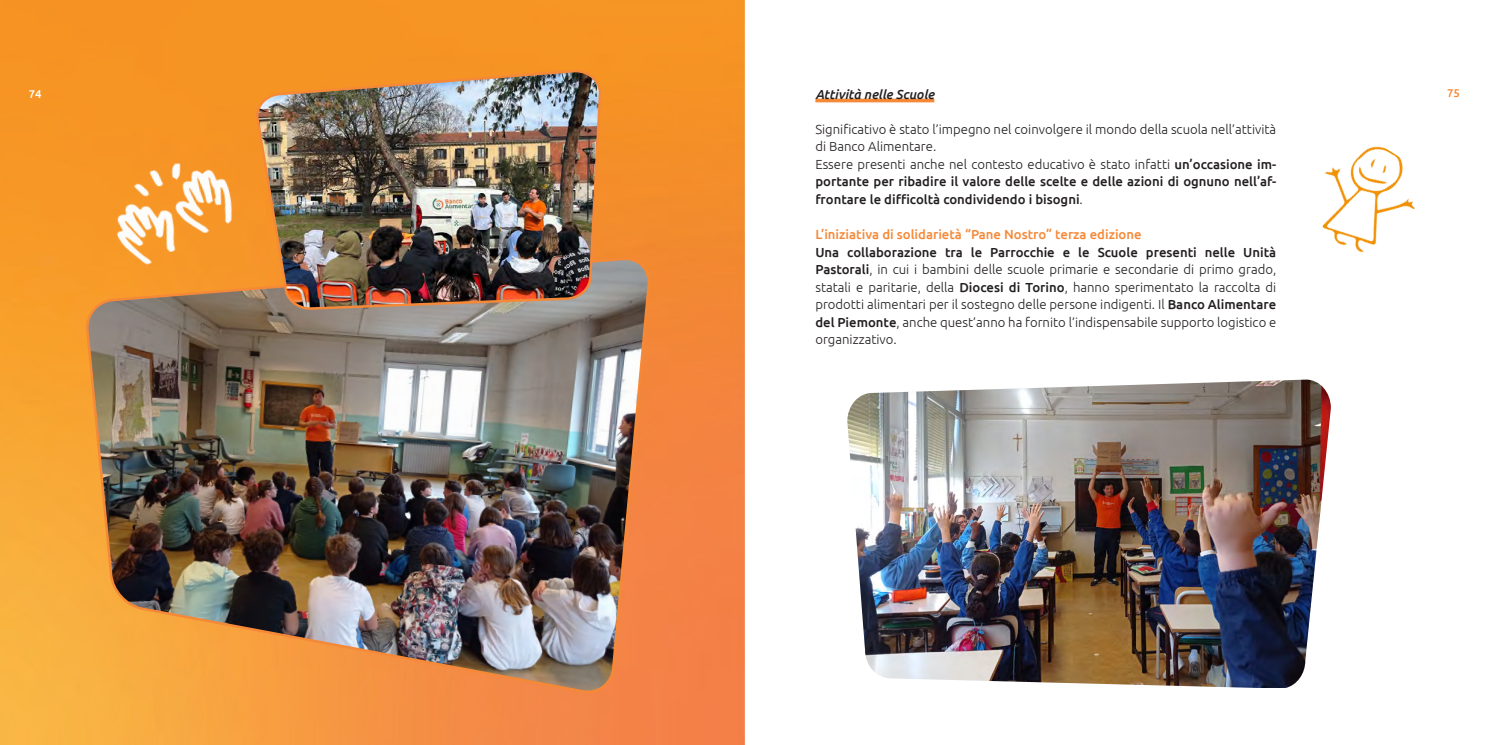
<style>
.page{position:relative;width:1489px;height:745px;background:#fff}
.page>*{position:absolute;margin:0;border:0;box-sizing:border-box;transform-origin:0 0}
.t1{font:300 13.12px/17.5px "Ubuntu";color:#231f20}
.t2{font:500 13.12px "Ubuntu";color:#f58938}
.t3{font:italic 500 13.12px "Ubuntu";color:#231f20}
.t4{font:500 11.25px "Ubuntu";color:#f58938}
.t5{font:500 11.25px "Ubuntu";color:#fff}
.s1{font-weight:500}
</style>
<div class="page">
<img style="left:0;top:0;width:744px;height:744px">
<hr style="left:815px;top:99px;width:119px;height:3px;background:#f58938">
<img style="left:86px;top:257px;width:566px;height:439px">
<img style="left:254px;top:68px;width:348px;height:240px">
<img style="left:847px;top:379px;width:483px;height:308px">
<img style="left:85px;top:126px;width:171px;height:151px">
<img style="left:1322px;top:146px;width:93px;height:107px">
<p class="t5" style="left:29px;top:87px;width:14px">74</p>
<p class="t3" style="left:815px;top:86px;width:120px">Attività nelle Scuole</p>
<p class="t4" style="left:1446px;top:86px;width:14px">75</p>
<p class="t1" style="left:815px;top:120px;width:462px">Significativo è stato l’impegno nel coinvolgere il mondo della scuola nell’attività di Banco Alimentare.<br>Essere presenti anche nel contesto educativo è stato infatti <span class="s1">un’occasione im&shy;portante per ribadire il valore delle scelte e delle azioni di ognuno nell’af&shy;frontare le difficoltà condividendo i bisogni</span>.</p>
<p class="t2" style="left:815px;top:226px;width:328px">L’iniziativa di solidarietà “Pane Nostro” terza edizione</p>
<p class="t1" style="left:815px;top:243px;width:462px;text-align:justify"><span class="s1">Una collaborazione tra le Parrocchie e le Scuole presenti nelle Unità Pastorali</span>, in cui i bambini delle scuole primarie e secondarie di primo grado, statali e paritarie, della <span class="s1">Diocesi di Torino</span>, hanno sperimentato la raccolta di prodotti alimentari per il sostegno delle persone indigenti. Il <span class="s1">Banco Alimentare del Piemonte</span>, anche quest’anno ha fornito l’indispensabile supporto logistico e organizzativo.</p>
</div>
